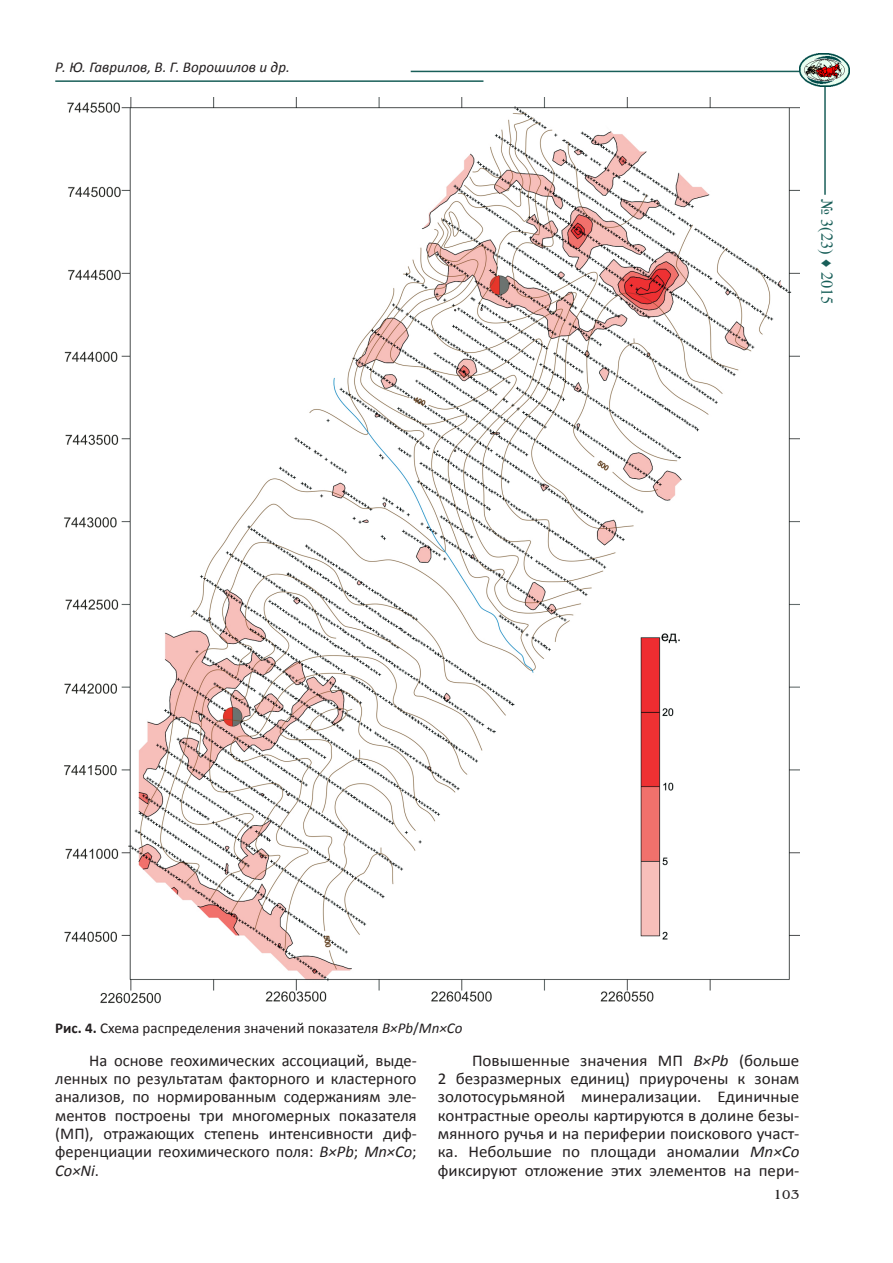
<style>
.page{position:relative;width:893px;height:1263px;background:#fff}
.page>*{position:absolute;margin:0;border:0;box-sizing:border-box;transform-origin:0 0}
.t1{font:16.5px/18.3px "Calibri";color:#231f20;text-align:justify}
.t2{font:16.5px "Times New Roman";color:#195f59}
.t3{font:15px "Calibri";color:#231f20}
.t4{font:italic 15px "Calibri";color:#231f20}
.t5{font:13.5px "AG Benguiat";color:#231f20}
.s1{font-weight:700}
.s2{font-style:italic}
</style>
<div class="page">
<hr style="left:824px;top:79px;width:2px;height:116px;background:#195f59">
<hr style="left:411px;top:71px;width:413px;height:1px;background:#195f59">
<hr style="left:55px;top:80px;width:428px;height:2px;background:#195f59">
<img style="left:799px;top:54px;width:51px;height:32px">
<img style="left:64px;top:98px;width:735px;height:906px">
<p class="t4" style="left:55px;top:58px;width:236px">Р. Ю. Гаврилов, В. Г. Ворошилов и др.</p>
<p class="t2" style="left:838px;top:199px;width:107px;rotate:90deg">№ 3(23) ♦ 2015</p>
<p class="t3" style="left:55px;top:1018px;width:409px"><span class="s1">Рис. 4.</span> Схема распределения значений показателя <span class="s2">B×Pb</span>/<span class="s2">Mn×Co</span></p>
<p class="t1" style="left:55px;top:1050px;width:363px;text-indent:34px">На основе геохимических ассоциаций, выде&shy;ленных по результатам факторного и кластерного анализов, по нормированным содержаниям эле&shy;ментов построены три многомерных показателя (МП), отражающих степень интенсивности диф&shy;ференциации геохимического поля: <span class="s2">B×Pb</span>; <span class="s2">Mn×Co</span>; <span class="s2">Со×Ni</span>.</p>
<p class="t1" style="left:438px;top:1050px;width:363px;text-indent:34px">Повышенные значения МП <span class="s2">B×Pb</span> (больше 2 безразмерных единиц) приурочены к зонам золотосурьмяной минерализации. Единичные контрастные ореолы картируются в долине безы&shy;мянного ручья и на периферии поискового участ&shy;ка. Небольшие по площади аномалии <span class="s2">Mn×Co </span>фиксируют отложение этих элементов на пери-</p>
<p class="t5" style="left:773px;top:1187px;width:27px">103</p>
</div>
